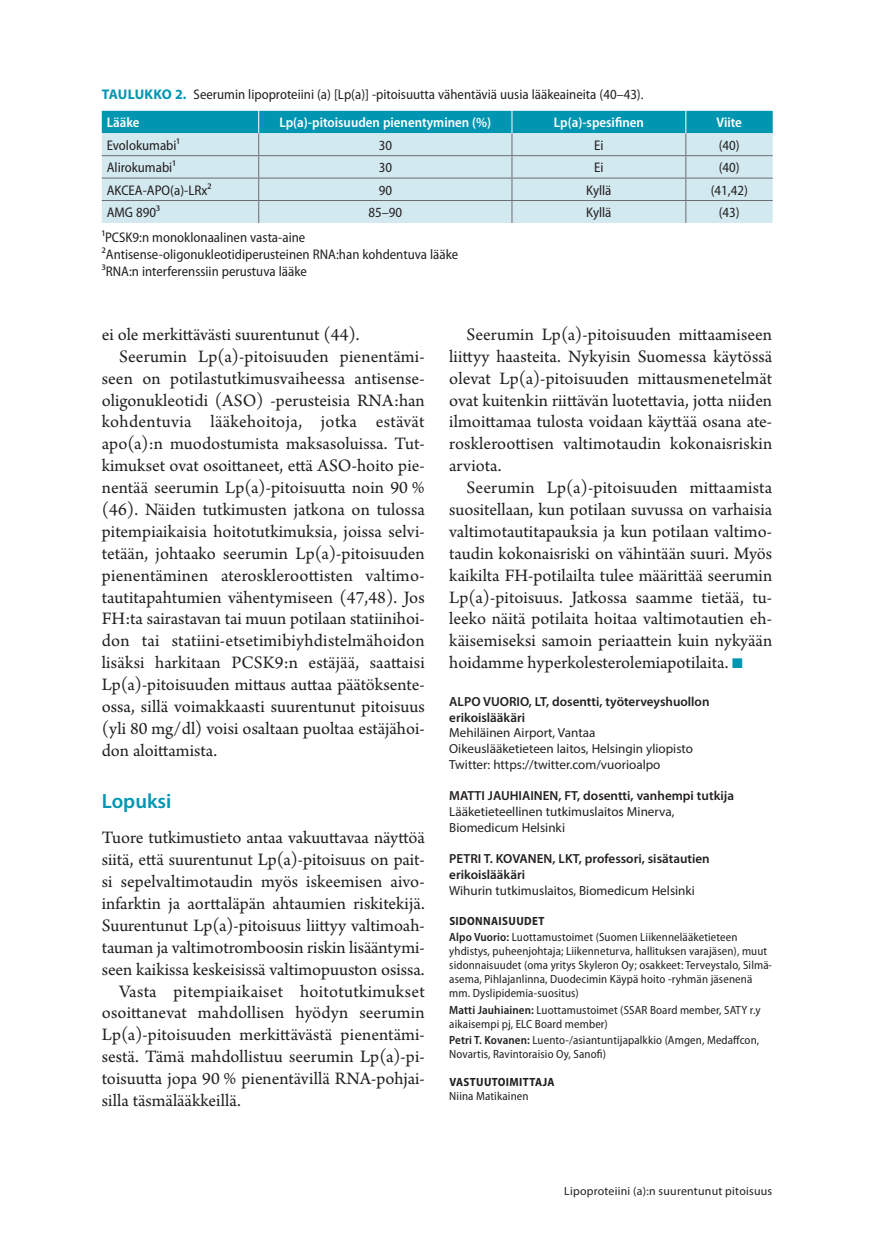
<style>
.page{position:relative;width:874px;height:1241px;background:#fff}
.page>*{position:absolute;margin:0;border:0;box-sizing:border-box;transform-origin:0 0}
.v1{font:600 20.65px "Myriad Pro";color:#0096b1}
.l_ei_sis{font:18.38px/21.9px "Arno Pro";color:#231f20;text-align:justify}
.t{font:semi-condensed 14px "Myriad Pro";color:#231f20}
.t_pl{font:600 semi-condensed 14px "Myriad Pro";color:#fff}
.ko{font:13.12px/15.8px "Myriad Pro";color:#231f20}
.ko-2{font:600 13.12px/15.8px "Myriad Pro";color:#231f20}
.Sidonnaisuudet_txt{font:semi-condensed 11.9px/14px "Myriad Pro";letter-spacing:.01em;color:#231f20}
.Ala{font:11.9px "Myriad Pro";letter-spacing:.02em;color:#231f20}
.Sidonnaisuudet_ots{font:700 semi-condensed 11.9px "Myriad Pro";letter-spacing:.03em;color:#231f20}
.s1{font-weight:700;font-stretch:normal;color:#0096b1}
.s2{color:#0096b1}
.s3{font-weight:600}
</style>
<div class="page">
<svg style="left:102px;top:111px;width:670px;height:112px;background:#a6d4df"></svg>
<p class="t" style="left:102px;top:86px;width:543px"><span class="s1">TAULUKKO 2.</span> Seerumin lipoproteiini (a) [Lp(a)] ‑pitoisuutta vähentäviä uusia lääkeaineita (40–43).</p>
<p class="t_pl" style="left:107px;top:114px;width:34px">Lääke</p>
<p class="t_pl" style="left:279px;top:114px;width:213px">Lp(a)-pitoisuuden pienentyminen (%)</p>
<p class="t_pl" style="left:553px;top:114px;width:92px">Lp(a)-spesifinen</p>
<p class="t_pl" style="left:716px;top:114px;width:27px">Viite</p>
<p class="t" style="left:107px;top:136px;width:75px">Evolokumabi1</p>
<p class="t" style="left:378px;top:136px;width:15px">30</p>
<p class="t" style="left:594px;top:136px;width:11px">Ei</p>
<p class="t" style="left:718px;top:136px;width:22px">(40)</p>
<p class="t" style="left:107px;top:159px;width:70px">Alirokumabi1</p>
<p class="t" style="left:378px;top:159px;width:15px">30</p>
<p class="t" style="left:594px;top:159px;width:11px">Ei</p>
<p class="t" style="left:718px;top:159px;width:22px">(40)</p>
<p class="t" style="left:107px;top:181px;width:106px">AKCEA-APO(a)-LRx2</p>
<p class="t" style="left:378px;top:181px;width:15px">90</p>
<p class="t" style="left:586px;top:181px;width:27px">Kyllä</p>
<p class="t" style="left:710px;top:181px;width:39px">(41,42)</p>
<p class="t" style="left:107px;top:204px;width:55px">AMG 8903</p>
<p class="t" style="left:368px;top:204px;width:35px">85–90</p>
<p class="t" style="left:586px;top:204px;width:27px">Kyllä</p>
<p class="t" style="left:718px;top:204px;width:22px">(43)</p>
<p class="t" style="left:102px;top:229px;width:205px">1PCSK9:n monoklonaalinen vasta-aine</p>
<p class="t" style="left:102px;top:246px;width:358px">2Antisense-oligonukleotidiperusteinen RNA:han kohdentuva lääke</p>
<p class="t" style="left:102px;top:262px;width:206px">3RNA:n interferenssiin perustuva lääke</p>
<p class="l_ei_sis" style="left:102px;top:324px;width:259px">ei ole merkittävästi suurentunut (44).</p>
<p class="l_ei_sis" style="left:102px;top:346px;width:324px;text-indent:17px">Seerumin Lp(a)-pitoisuuden pienentämi&shy;seen on potilastutkimusvaiheessa antisense&shy;oligonukleotidi (ASO) ‑perusteisia RNA:han kohdentuvia lääkehoitoja, jotka estävät apo(a):n muodostumista maksasoluissa. Tut&shy;kimukset ovat osoittaneet, että ASO-hoito pie&shy;nentää seerumin Lp(a)-pitoisuutta noin 90 % (46). Näiden tutkimusten jatkona on tulossa pitempiaikaisia hoitotutkimuksia, joissa selvi&shy;tetään, johtaako seerumin Lp(a)-pitoisuuden pienentäminen ateroskleroottisten valtimo&shy;tautitapahtumien vähentymiseen (47,48). Jos FH:ta sairastavan tai muun potilaan statiinihoi&shy;don tai statiini-etsetimibiyhdistelmähoidon lisäksi harkitaan PCSK9:n estäjää, saattaisi Lp(a)-pitoisuuden mittaus auttaa päätöksente&shy;ossa, sillä voimakkaasti suurentunut pitoisuus (yli 80 mg/dl) voisi osaltaan puoltaa estäjähoi&shy;don aloittamista.</p>
<p class="v1" style="left:102px;top:788px;width:71px">Lopuksi</p>
<p class="l_ei_sis" style="left:102px;top:827px;width:324px">Tuore tutkimustieto antaa vakuuttavaa näyttöä siitä, että suurentunut Lp(a)-pitoisuus on pait&shy;si sepelvaltimotaudin myös iskeemisen aivo&shy;infarktin ja aorttaläpän ahtaumien riskitekijä.<br>Suurentunut Lp(a)-pitoisuus liittyy valtimoah&shy;tauman ja valtimotromboosin riskin lisääntymi&shy;seen kaikissa keskeisissä valtimopuuston osissa.</p>
<p class="l_ei_sis" style="left:102px;top:980px;width:324px;text-indent:17px">Vasta pitempiaikaiset hoitotutkimukset osoit-tanevat mahdollisen hyödyn seerumin Lp(a)-pitoisuuden merkittävästä pienentämi&shy;sestä. Tämä mahdollistuu seerumin Lp(a)-pi&shy;toisuutta jopa 90 % pienentävillä RNA-pohjai&shy;silla täsmälääkkeillä.</p>
<p class="l_ei_sis" style="left:449px;top:324px;width:324px;text-indent:17px">Seerumin Lp(a)-pitoisuuden mittaamiseen liittyy haasteita. Nykyisin Suomessa käytössä olevat Lp(a)-pitoisuuden mittausmenetelmät ovat kuitenkin riittävän luotettavia, jotta niiden ilmoittamaa tulosta voidaan käyttää osana ate&shy;roskleroottisen valtimotaudin kokonaisriskin arviota.</p>
<p class="l_ei_sis" style="left:449px;top:477px;width:324px;text-indent:17px">Seerumin Lp(a)-pitoisuuden mittaamista suositellaan, kun potilaan suvussa on varhaisia valtimotautitapauksia ja kun potilaan valtimo&shy;taudin kokonaisriski on vähintään suuri. Myös kaikilta FH-potilailta tulee määrittää seerumin Lp(a)-pitoisuus. Jatkossa saamme tietää, tu&shy;leeko näitä potilaita hoitaa valtimotautien eh&shy;käisemiseksi samoin periaattein kuin nykyään hoidamme hyperkolesterolemiapotilaita. <span class="s2">■</span></p>
<p class="ko-2" style="left:449px;top:693px;width:262px">ALPO VUORIO, LT, dosentti, työterveyshuollon erikoislääkäri</p>
<p class="ko" style="left:449px;top:724px;width:148px">Mehiläinen Airport, Vantaa</p>
<p class="ko" style="left:449px;top:740px;width:245px">Oikeuslääketieteen laitos, Helsingin yliopisto</p>
<p class="ko" style="left:449px;top:756px;width:213px">Twitter: https://twitter.com/vuorioalpo</p>
<p class="ko-2" style="left:449px;top:787px;width:286px">MATTI JAUHIAINEN, FT, dosentti, vanhempi tutkija</p>
<p class="ko" style="left:449px;top:803px;width:226px">Lää ketieteellinen tutkimuslaitos Minerva,<br>Biomedicum Helsinki</p>
<p class="ko-2" style="left:449px;top:850px;width:262px">PETRI T. KOVANEN, LKT, professori, sisätautien erikoislääkäri</p>
<p class="ko" style="left:449px;top:882px;width:247px">Wihurin tutkimuslaitos, Biomedicum Helsinki</p>
<p class="Sidonnaisuudet_ots" style="left:449px;top:912px;width:96px">SIDONNAISUUDET</p>
<p class="Sidonnaisuudet_txt" style="left:449px;top:929px;width:324px"><span class="s3">Alpo Vuorio:</span> Luottamustoimet (Suomen Liikennelääketieteen yhdistys, puheenjohtaja; Liikenneturva, hallituksen varajäsen), muut sidonnaisuudet (oma yritys Skyleron Oy; osakkeet: Terveystalo, Silmä&shy;asema, Pihlajanlinna, Duodecimin Käypä hoito -ryhmän jäsenenä mm. Dyslipidemia-suositus)</p>
<p class="Sidonnaisuudet_txt" style="left:449px;top:1002px;width:313px"><span class="s3">Matti Jauhiainen:</span> Luottamustoimet (SSAR Board member, SATY r.y aikaisempi pj, ELC Board member)</p>
<p class="Sidonnaisuudet_txt" style="left:449px;top:1032px;width:311px"><span class="s3">Petri T. Kovanen:</span> Luento-/asiantuntijapalkkio (Amgen, Medaffcon,<br>Novartis, Ravintoraisio Oy, Sanofi)</p>
<p class="Sidonnaisuudet_ots" style="left:449px;top:1074px;width:107px">VASTUUTOIMITTAJA</p>
<p class="Sidonnaisuudet_txt" style="left:449px;top:1088px;width:81px">Niina Matikainen</p>
<p class="Ala" style="left:564px;top:1183px;width:209px">Lipoproteiini (a):n suurentunut pitoisuus</p>
</div>
